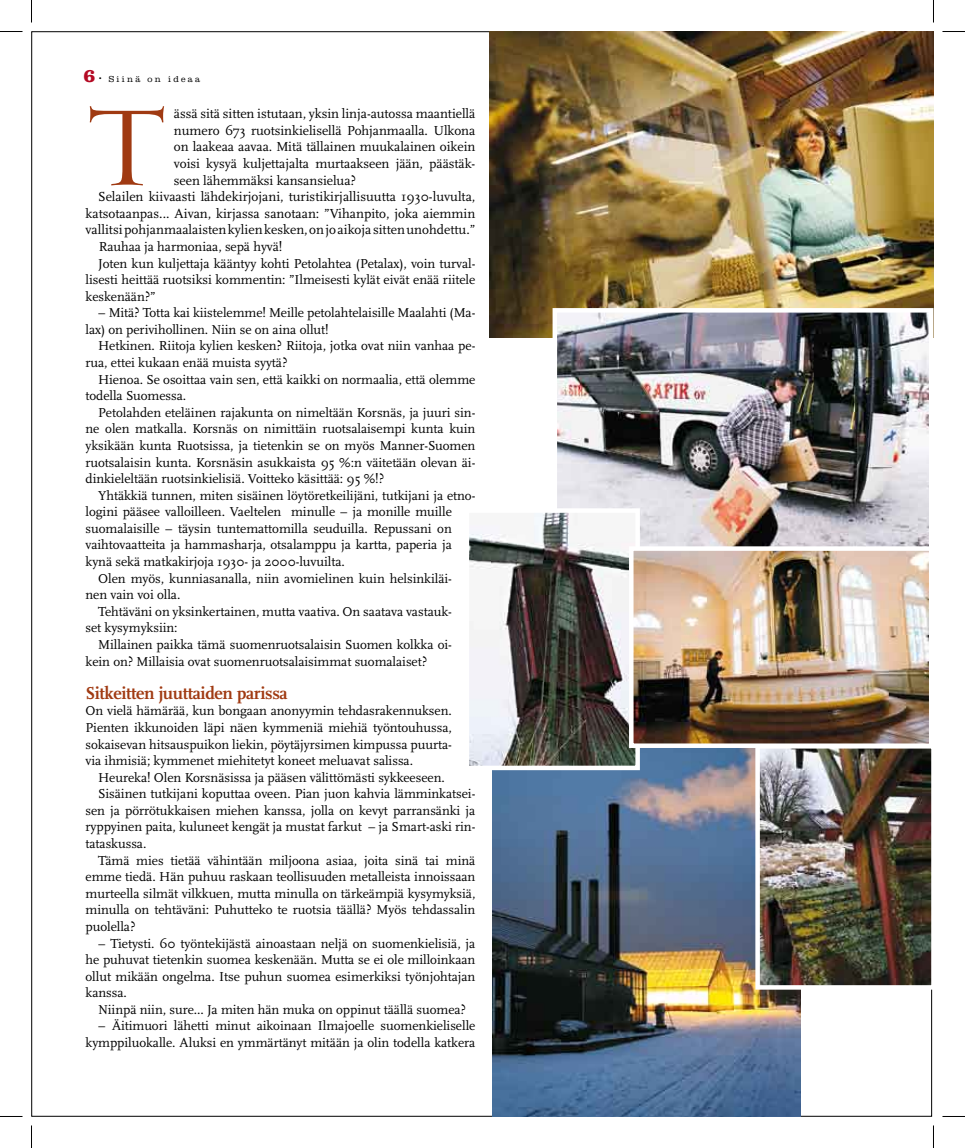
<style>
.page{position:relative;width:965px;height:1148px;background:#fff}
.page>*{position:absolute;margin:0;border:0;box-sizing:border-box;transform-origin:0 0}
.t1{font:117px "Requiem Display HTF Roman";color:#a03a12}
.t2{font:700 18px "Scala";letter-spacing:-.02em;color:#a03a12}
.t3{font:13.65px "Scala";letter-spacing:-.005em;color:#000}
.t4{font:13.5px/16.5px "Scala";letter-spacing:-.005em;color:#000}
.t5{font:300 9px "Clarendon";letter-spacing:.25em;color:#000}
</style>
<div class="page">
<img style="left:489px;top:32px;width:444px;height:305px">
<img style="left:492px;top:748px;width:308px;height:368px">
<img style="left:557px;top:313px;width:371px;height:233px">
<div style="left:552px;top:308px;width:381px;height:251px;border:4px solid #fff"></div>
<img style="left:469px;top:513px;width:166px;height:252px">
<img style="left:634px;top:551px;width:121px;height:191px">
<div style="left:629px;top:546px;width:304px;height:201px;border:4px solid #fff"></div>
<img style="left:755px;top:382px;width:178px;height:607px">
<svg style="left:0;top:31px;width:22px;height:1px"></svg>
<svg style="left:942px;top:31px;width:22px;height:1px"></svg>
<svg style="left:31px;top:0;width:1px;height:22px"></svg>
<svg style="left:31px;top:1125px;width:1px;height:22px"></svg>
<svg style="left:933px;top:0;width:1px;height:22px"></svg>
<svg style="left:933px;top:1125px;width:1px;height:22px"></svg>
<p class="t5" style="left:98px;top:74px;width:103px"><sup>·</sup> Siinä on ideaa</p>
<h1 class="t1" style="left:86px;top:78px;width:82px">T</h1>
<p class="t3" style="left:174px;top:106px;width:303px">ässä sitä sitten istutaan, yksin linja-autossa maantiellä</p>
<p class="t3" style="left:174px;top:123px;width:303px">numero 673 ruotsinkielisellä Pohjanmaalla. Ulkona</p>
<p class="t3" style="left:174px;top:139px;width:303px">on laakeaa aavaa. Mitä tällainen muukalainen oikein</p>
<p class="t3" style="left:174px;top:156px;width:303px">voisi kysyä kuljettajalta murtaakseen jään, päästäk-</p>
<p class="t3" style="left:174px;top:173px;width:184px">seen lähemmäksi kansansielua?</p>
<p class="t3" style="left:98px;top:189px;width:378px">Selailen kiivaasti lähdekirjojani, turistikirjallisuutta 1930-luvulta,</p>
<p class="t3" style="left:86px;top:206px;width:391px">katsotaanpas... Aivan, kirjassa sanotaan: ”Vihanpito, joka aiemmin</p>
<p class="t3" style="left:86px;top:222px;width:391px">vallitsi pohjanmaalaisten kylien kesken, on jo aikoja sitten unohdettu.”</p>
<p class="t4" style="left:99px;top:238px;width:185px">Rauhaa ja harmoniaa, sepä hyvä!</p>
<p class="t4" style="left:98px;top:255px;width:378px">Joten kun kuljettaja kääntyy kohti Petolahtea (Petalax), voin turval-</p>
<p class="t4" style="left:86px;top:272px;width:391px">lisesti heittää ruotsiksi kommentin: ”Ilmeisesti kylät eivät enää riitele</p>
<p class="t4" style="left:86px;top:288px;width:72px">keskenään?”</p>
<p class="t4" style="left:86px;top:305px;width:391px;text-indent:13px">– Mitä? Totta kai kiistelemme! Meille petolahtelaisille Maalahti (Ma&shy;lax) on perivihollinen. Niin se on aina ollut!</p>
<p class="t4" style="left:86px;top:338px;width:391px;text-indent:13px">Hetkinen. Riitoja kylien kesken? Riitoja, jotka ovat niin vanhaa pe&shy;rua, ettei kukaan enää muista syytä?</p>
<p class="t4" style="left:86px;top:371px;width:391px;text-indent:13px">Hienoa. Se osoittaa vain sen, että kaikki on normaalia, että olemme todella Suomessa.</p>
<p class="t4" style="left:86px;top:404px;width:391px;text-align:justify;text-indent:13px">Petolahden eteläinen rajakunta on nimeltään Korsnäs, ja juuri sin&shy;ne olen matkalla. Korsnäs on nimittäin ruotsalaisempi kunta kuin yksikään kunta Ruotsissa, ja tietenkin se on myös Manner-Suomen ruotsalaisin kunta. Korsnäsin asukkaista 95 %:n väitetään olevan äi&shy;dinkieleltään ruotsinkielisiä. Voitteko käsittää: 95 %!?</p>
<p class="t4" style="left:98px;top:487px;width:378px">Yhtäkkiä tunnen, miten sisäinen löytöretkeilijäni, tutkijani ja etno-</p>
<p class="t4" style="left:85px;top:504px;width:368px">logini pääsee valloilleen. Vaeltelen minulle – ja monille muille</p>
<p class="t4" style="left:86px;top:520px;width:368px">suomalaisille – täysin tuntemattomilla seuduilla. Repussani on</p>
<p class="t4" style="left:86px;top:537px;width:368px">vaihtovaatteita ja hammasharja, otsalamppu ja kartta, paperia ja</p>
<p class="t4" style="left:86px;top:553px;width:261px">kynä sekä matkakirjoja 1930- ja 2000-luvuilta.</p>
<p class="t4" style="left:98px;top:570px;width:355px">Olen myös, kunniasanalla, niin avomielinen kuin helsinkiläi-</p>
<p class="t4" style="left:86px;top:586px;width:96px">nen vain voi olla.</p>
<p class="t4" style="left:98px;top:603px;width:355px">Tehtäväni on yksinkertainen, mutta vaativa. On saatava vastauk-</p>
<p class="t4" style="left:86px;top:620px;width:94px">set kysymyksiin:</p>
<p class="t4" style="left:98px;top:636px;width:355px">Millainen paikka tämä suomenruotsalaisin Suomen kolkka oi-</p>
<p class="t4" style="left:86px;top:653px;width:343px">kein on? Millaisia ovat suomenruotsalaisimmat suomalaiset?</p>
<h2 class="t2" style="left:86px;top:682px;width:204px">Sitkeitten juuttaiden parissa</h2>
<p class="t4" style="left:86px;top:702px;width:368px;text-align:justify">On vielä hämärää, kun bongaan anonyymin tehdasrakennuksen.<br>Pienten ikkunoiden läpi näen kymmeniä miehiä työntouhussa, sokaisevan hitsauspuikon liekin, pöytäjyrsimen kimpussa puurta&shy;via ihmisiä; kymmenet miehitetyt koneet meluavat salissa.</p>
<p class="t4" style="left:98px;top:769px;width:348px">Heureka! Olen Korsnäsissa ja pääsen välittömästi sykkeeseen.</p>
<p class="t4" style="left:98px;top:785px;width:378px">Sisäinen tutkijani koputtaa oveen. Pian juon kahvia lämminkatsei-</p>
<p class="t4" style="left:86px;top:802px;width:391px">sen ja pörrötukkaisen miehen kanssa, jolla on kevyt parransänki ja</p>
<p class="t4" style="left:86px;top:819px;width:391px">ryppyinen paita, kuluneet kengät ja mustat farkut – ja Smart-aski rin-</p>
<p class="t4" style="left:86px;top:835px;width:62px">tataskussa.</p>
<p class="t4" style="left:98px;top:852px;width:378px">Tämä mies tietää vähintään miljoona asiaa, joita sinä tai minä</p>
<p class="t4" style="left:86px;top:868px;width:391px">emme tiedä. Hän puhuu raskaan teollisuuden metalleista innoissaan</p>
<p class="t4" style="left:86px;top:885px;width:391px">murteella silmät vilkkuen, mutta minulla on tärkeämpiä kysymyksiä,</p>
<p class="t4" style="left:86px;top:901px;width:391px">minulla on tehtäväni: Puhutteko te ruotsia täällä? Myös tehdassalin</p>
<p class="t4" style="left:86px;top:918px;width:51px">puolella?</p>
<p class="t4" style="left:86px;top:935px;width:391px;text-align:justify;text-indent:13px">– Tietysti. 60 työntekijästä ainoastaan neljä on suomenkielisiä, ja he puhuvat tietenkin suomea keskenään. Mutta se ei ole milloinkaan ollut mikään ongelma. Itse puhun suomea esimerkiksi työnjohtajan kanssa.</p>
<p class="t4" style="left:98px;top:1001px;width:369px">Niinpä niin, sure... Ja miten hän muka on oppinut täällä suomea?</p>
<p class="t4" style="left:86px;top:1017px;width:391px;text-align:right">– Äitimuori lähetti minut aikoinaan Ilmajoelle suomenkieliselle kymppiluokalle. Aluksi en ymmärtänyt mitään ja olin todella katkera</p>
</div>
